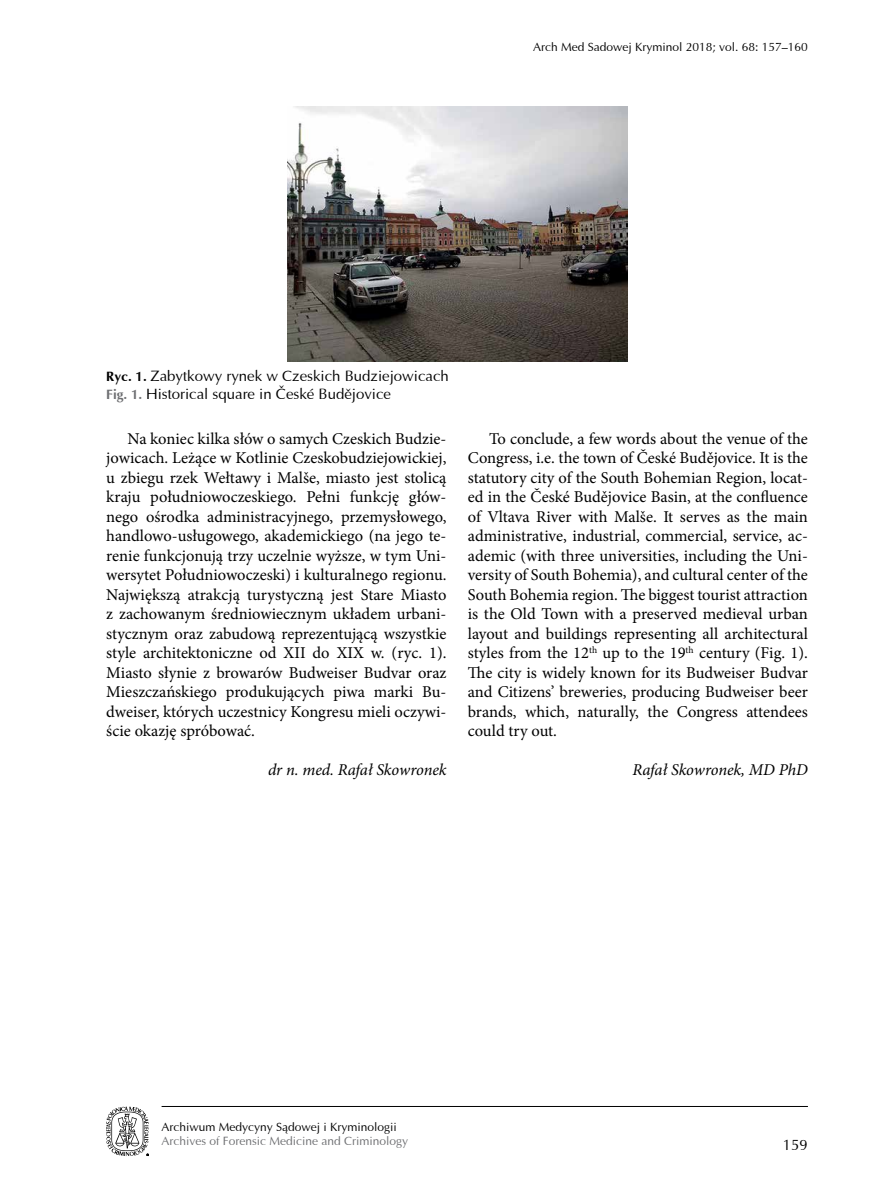
<style>
.page{position:relative;width:893px;height:1191px;background:#fff}
.page>*{position:absolute;margin:0;border:0;box-sizing:border-box;transform-origin:0 0}
.t1{font:16.5px/19.5px "Minion Pro";color:#000;text-align:justify}
.t2{font:italic 16.5px "Minion Pro";letter-spacing:-.005em;color:#000}
.t3{font:15px/18px "Ottawa";color:#000}
.t4{font:12px "Ottawa";color:#000}
.t5{font:12px "Ottawa";color:#6d6e71}
.s1{font-weight:700;font-size:13.5px}
.s2{font-weight:700;font-size:13.5px;color:#6d6e71}
</style>
<div class="page">
<hr style="left:162px;top:1106px;width:646px;height:1px;background:#000">
<svg style="left:106px;top:1106px;width:43px;height:50px"></svg>
<img style="left:287px;top:106px;width:340px;height:256px">
<p class="t4" style="left:533px;top:40px;width:276px">Arch Med Sadowej Kryminol 2018; vol. 68: 157–160</p>
<p class="t3" style="left:106px;top:367px;width:344px"><span class="s1">Ryc. 1.</span> Zabytkowy rynek w Czeskich Budziejowicach<br><span class="s2">Fig. 1.</span> Historical square in České Budějovice</p>
<p class="t1" style="left:106px;top:429px;width:342px;text-indent:21px">Na koniec kilka słów o samych Czeskich Budzie&shy;jowicach. Leżące w Kotlinie Czeskobudziejowickiej, u zbiegu rzek Wełtawy i Malše, miasto jest stolicą kraju południowoczeskiego. Pełni funkcję głów&shy;nego ośrodka administracyjnego, przemysłowego, handlowo-usługowego, akademickiego (na jego te&shy;renie funkcjonują trzy uczelnie wyższe, w tym Uni&shy;wersytet Południowoczeski) i kulturalnego regionu.<br>Największą atrakcją turystyczną jest Stare Miasto z zachowanym średniowiecznym układem urbani&shy;stycznym oraz zabudową reprezentującą wszystkie style architektoniczne od XII do XIX w. (ryc. 1).<br>Miasto słynie z browarów Budweiser Budvar oraz Mieszczańskiego produkujących piwa marki Bu&shy;dweiser, których uczestnicy Kongresu mieli oczywi&shy;ście okazję spróbować.</p>
<p class="t2" style="left:268px;top:759px;width:180px">dr n. med. Rafał Skowronek</p>
<p class="t1" style="left:468px;top:429px;width:342px;text-indent:21px">To conclude, a few words about the venue of the Congress, i.e. the town of České Budějovice. It is the statutory city of the South Bohemian Region, locat&shy;ed in the České Budějovice Basin, at the confluence of Vltava River with Malše. It serves as the main administrative, industrial, commercial, service, ac&shy;ademic (with three universities, including the Uni&shy;versity of South Bohemia), and cultural center of the South Bohemia region. The biggest tourist attraction is the Old Town with a preserved medieval urban layout and buildings representing all architectural styles from the 12<sup>th</sup> up to the 19<sup>th</sup> century (Fig. 1).<br>The city is widely known for its Budweiser Budvar and Citizens’ breweries, producing Budweiser beer brands, which, naturally, the Congress attendees could try out.</p>
<p class="t2" style="left:633px;top:759px;width:177px">Rafał Skowronek, MD PhD</p>
<p class="t4" style="left:162px;top:1119px;width:237px">Archiwum Medycyny Sądowej i Kryminologii</p>
<p class="t5" style="left:162px;top:1134px;width:248px">Archives of Forensic Medicine and Criminology</p>
<p class="t3" style="left:783px;top:1136px;width:27px">159</p>
</div>
